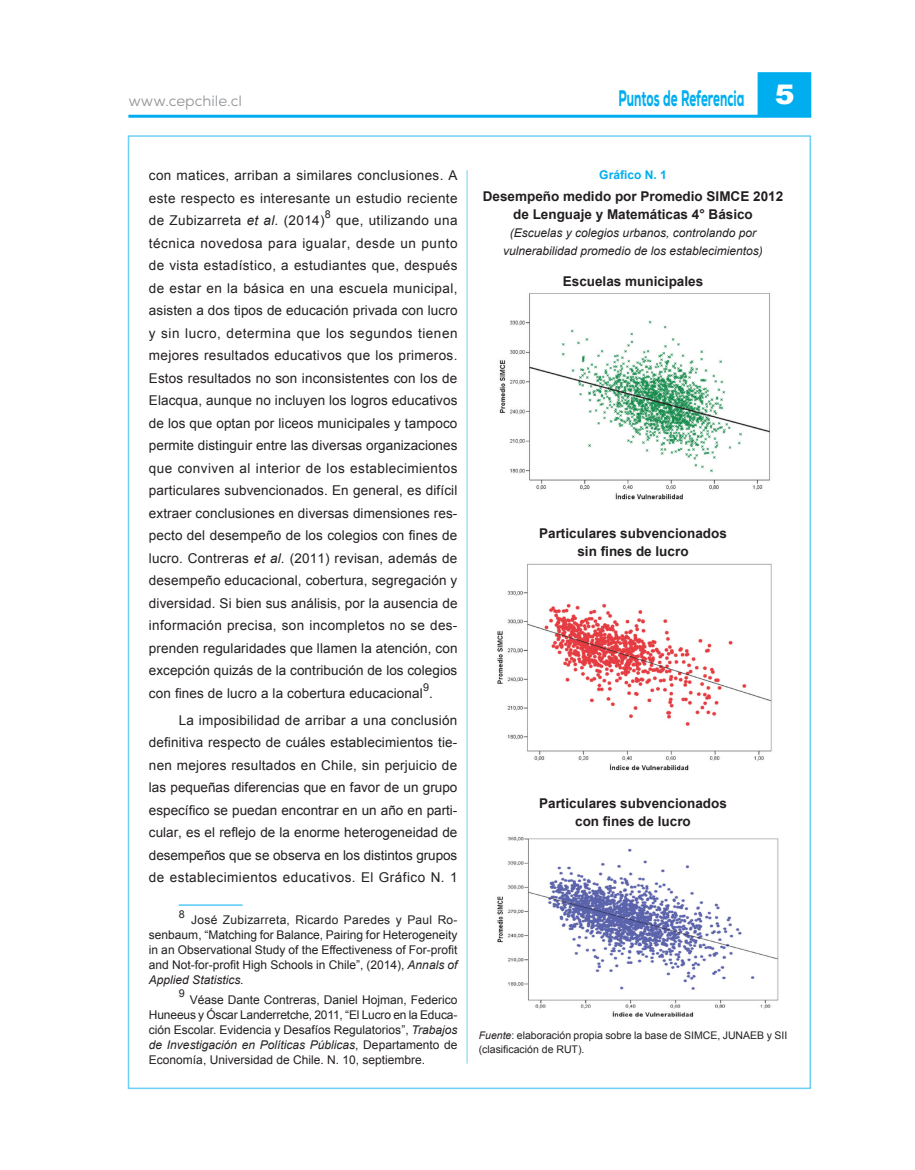
<style>
.page{position:relative;width:915px;height:1170px;background:#fff}
.page>*{position:absolute;margin:0;border:0;box-sizing:border-box;transform-origin:0 0}
.t1{font:800 22.5px "Nexa";color:#00aeef;scale:.53 1}
.t2{font:15px "Nexa";color:#939598}
.t3{font:13.5px/22.5px "Arial";letter-spacing:.02em;color:#231f20;text-align:justify}
.t4{font:700 13.5px/18px "Arial";color:#231f20;text-align:center}
.t5{font:12px/15px "Arial";color:#231f20;text-align:justify}
.t6{font:italic 12px/18px "Arial";color:#231f20;text-align:center}
.t7{font:700 12px "Arial";color:#00aeef}
.t8{font:10.8px "Arial";color:#231f20}
.t9{font:10.5px/13.5px "Arial";color:#231f20}
.s1{font-family:"Arial";font-weight:900;font-size:27px;color:#fff}
.s2{font-style:italic}
</style>
<div class="page">
<div style="left:128px;top:135px;width:682px;height:953px;background:#fff;border:2px solid #6bcff6"></div>
<hr style="left:466px;top:170px;width:1px;height:893px;background:#6bcff6">
<div style="left:757px;top:72px;width:54px;height:45px;background:#00aeef;border:2px solid #00aeef"></div>
<hr style="left:128px;top:115px;width:682px;height:3px;background:#00aeef">
<hr style="left:179px;top:904px;width:63px;height:1px;background:#00aeef">
<img style="left:499px;top:293px;width:272px;height:206px">
<img style="left:497px;top:563px;width:275px;height:208px">
<img style="left:497px;top:837px;width:282px;height:180px">
<p class="t2" style="left:128px;top:91px;width:115px">www.cepchile.cl</p>
<h1 class="t1" style="left:618px;top:84px;width:333px">Puntos de Referencia <span class="s1">5</span></h1>
<p class="t3" style="left:149px;top:164px;width:310px">con matices, arriban a similares conclusiones. A este respecto es interesante un estudio reciente de Zubizarreta <span class="s2">et al.</span> (2014)</p>
<p class="t8" style="left:325px;top:207px;width:8px">8</p>
<p class="t3" style="left:149px;top:209px;width:310px;text-indent:187px">que, utilizando una técnica novedosa para igualar, desde un punto de vista estadístico, a estudiantes que, después de estar en la básica en una escuela municipal, asisten a dos tipos de educación privada con lucro y sin lucro, determina que los segundos tienen mejores resultados educativos que los primeros.<br>Estos resultados no son inconsistentes con los de Elacqua, aunque no incluyen los logros educativos de los que optan por liceos municipales y tampoco permite distinguir entre las diversas organizaciones que conviven al interior de los establecimientos particulares subvencionados. En general, es difícil extraer conclusiones en diversas dimensiones res&shy;pecto del desempeño de los colegios con fines de lucro. Contreras <span class="s2">et al.</span> (2011) revisan, además de desempeño educacional, cobertura, segregación y diversidad. Si bien sus análisis, por la ausencia de información precisa, son incompletos no se des&shy;prenden regularidades que llamen la atención, con excepción quizás de la contribución de los colegios con fines de lucro a la cobertura educacional</p>
<p class="t8" style="left:423px;top:680px;width:8px">9</p>
<p class="t3" style="left:179px;top:679px;width:280px;line-height:26.7px;text-indent:250px">.<br>La imposibilidad de arribar a una conclusión</p>
<p class="t3" style="left:149px;top:731px;width:310px">definitiva respecto de cuáles establecimientos tie&shy;nen mejores resultados en Chile, sin perjuicio de las pequeñas diferencias que en favor de un grupo específico se puedan encontrar en un año en parti&shy;cular, es el reflejo de la enorme heterogeneidad de desempeños que se observa en los distintos grupos de establecimientos educativos. El Gráfico N. 1</p>
<p class="t8" style="left:179px;top:906px;width:8px">8</p>
<p class="t5" style="left:149px;top:912px;width:310px;text-indent:42px">José Zubizarreta, Ricardo Paredes y Paul Ro&shy;senbaum, “Matching for Balance, Pairing for Heterogeneity in an Observational Study of the Effectiveness of For-profit and Not-for-profit High Schools in Chile”, (2014), <span class="s2">Annals of Applied Statistics.</span></p>
<p class="t8" style="left:179px;top:985px;width:8px">9</p>
<p class="t5" style="left:149px;top:991px;width:310px;text-indent:41px">Véase Dante Contreras, Daniel Hojman, Federico Huneeus y Óscar Landerretche, 2011, “El Lucro en la Educa&shy;ción Escolar. Evidencia y Desafíos Regulatorios”, <span class="s2">Trabajos de Investigación en Políticas Públicas</span>, Departamento de Economía, Universidad de Chile. N. 10, septiembre.</p>
<p class="t7" style="left:599px;top:167px;width:69px">Gráfico N. 1</p>
<p class="t4" style="left:482px;top:188px;width:302px">Desempeño medido por Promedio SIMCE 2012 de Lenguaje y Matemáticas 4° Básico</p>
<p class="t6" style="left:503px;top:224px;width:261px">(Escuelas y colegios urbanos, controlando por vulnerabilidad promedio de los establecimientos)</p>
<p class="t4" style="left:562px;top:273px;width:142px">Escuelas municipales</p>
<p class="t4" style="left:539px;top:525px;width:189px">Particulares subvencionados sin fines de lucro</p>
<p class="t4" style="left:539px;top:795px;width:189px">Particulares subvencionados con fines de lucro</p>
<p class="t9" style="left:478px;top:1029px;width:310px"><span class="s2">Fuente</span>: elaboración propia sobre la base de SIMCE, JUNAEB y SII (clasificación de RUT).</p>
</div>
